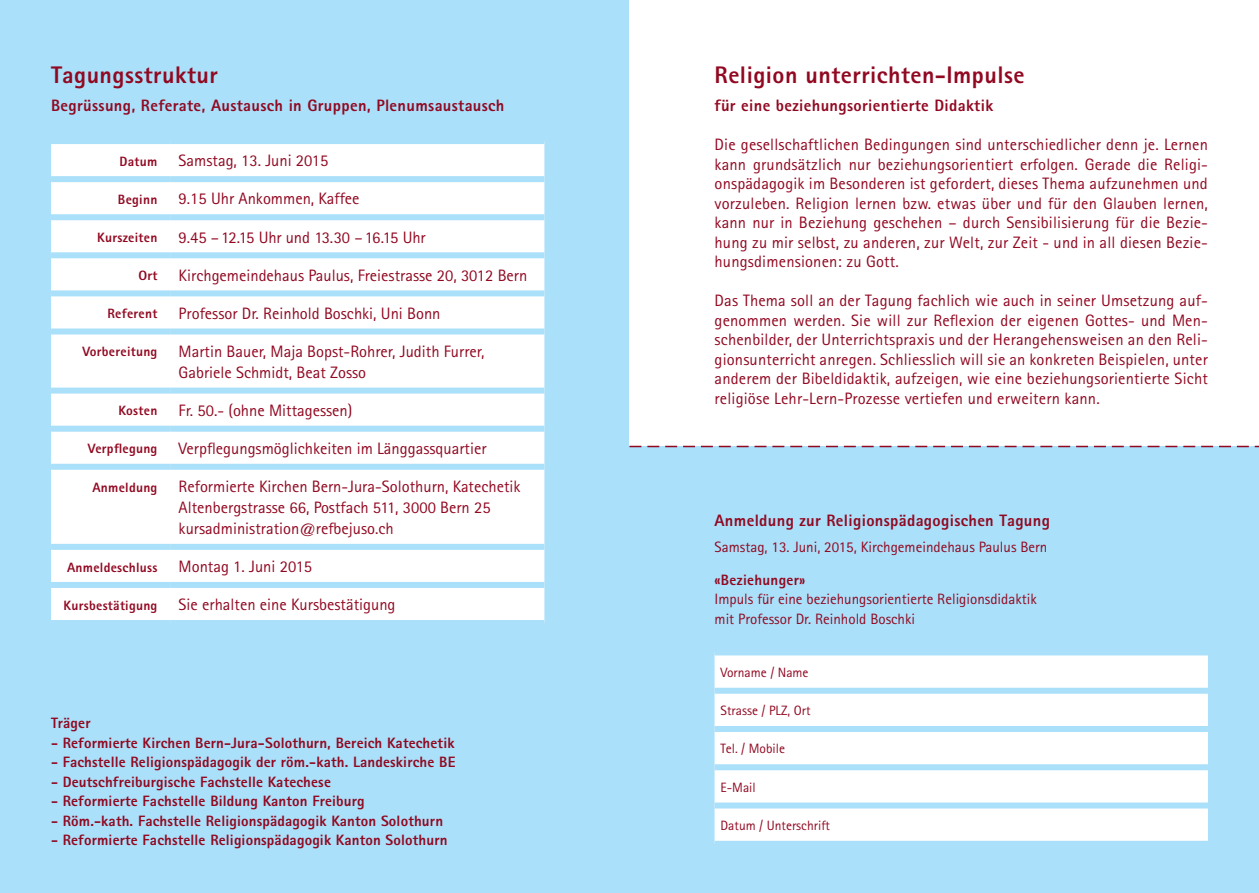
<style>
.page{position:relative;width:1259px;height:893px;background:#fff}
.page>*{position:absolute;margin:0;border:0;box-sizing:border-box;transform-origin:0 0}
.t1{font:800 24px "Agfa Rotis Sans Serif";letter-spacing:.02em;color:#910821}
.t2{font:16.5px/19.5px "Agfa Rotis Sans Serif";color:#910821}
.t3{font:800 16.5px "Agfa Rotis Sans Serif";letter-spacing:.02em;color:#910821}
.t4{font:800 15px "Agfa Rotis Sans Serif";letter-spacing:.01em;color:#910821}
.t5{font:15px/19.5px "Agfa Rotis Sans Serif";color:#910821}
.t6{font:800 13.5px "Agfa Rotis Sans Serif";letter-spacing:.02em;color:#910821}
.t7{font:13.5px "Agfa Rotis Sans Serif";color:#910821}
</style>
<div class="page">
<div style="left:0;top:0;width:629px;height:893px;background:#aae0f9"></div>
<div style="left:629px;top:446px;width:630px;height:447px;background:#aae0f9"></div>
<div style="left:51px;top:144px;width:493px;height:476px;background:#fff"></div>
<div style="left:51px;top:176px;width:119px;height:6px;background:#aae0f9"></div>
<div style="left:170px;top:176px;width:374px;height:6px;background:#aae0f9"></div>
<div style="left:51px;top:214px;width:119px;height:6px;background:#aae0f9"></div>
<div style="left:170px;top:214px;width:374px;height:6px;background:#aae0f9"></div>
<div style="left:51px;top:252px;width:119px;height:6px;background:#aae0f9"></div>
<div style="left:170px;top:252px;width:374px;height:6px;background:#aae0f9"></div>
<div style="left:51px;top:290px;width:119px;height:6px;background:#aae0f9"></div>
<div style="left:170px;top:290px;width:374px;height:6px;background:#aae0f9"></div>
<div style="left:51px;top:328px;width:119px;height:6px;background:#aae0f9"></div>
<div style="left:170px;top:328px;width:374px;height:6px;background:#aae0f9"></div>
<div style="left:51px;top:388px;width:119px;height:6px;background:#aae0f9"></div>
<div style="left:170px;top:388px;width:374px;height:6px;background:#aae0f9"></div>
<div style="left:51px;top:426px;width:119px;height:6px;background:#aae0f9"></div>
<div style="left:170px;top:426px;width:374px;height:6px;background:#aae0f9"></div>
<div style="left:51px;top:464px;width:119px;height:6px;background:#aae0f9"></div>
<div style="left:170px;top:464px;width:374px;height:6px;background:#aae0f9"></div>
<div style="left:51px;top:544px;width:119px;height:6px;background:#aae0f9"></div>
<div style="left:170px;top:544px;width:374px;height:6px;background:#aae0f9"></div>
<div style="left:51px;top:582px;width:119px;height:6px;background:#aae0f9"></div>
<div style="left:170px;top:582px;width:374px;height:6px;background:#aae0f9"></div>
<svg style="left:629px;top:446px;width:630px;height:1px"></svg>
<div style="left:714px;top:655px;width:494px;height:186px;background:#fff"></div>
<div style="left:714px;top:688px;width:494px;height:6px;background:#aae0f9"></div>
<div style="left:714px;top:726px;width:494px;height:6px;background:#aae0f9"></div>
<div style="left:714px;top:764px;width:494px;height:6px;background:#aae0f9"></div>
<div style="left:714px;top:802px;width:494px;height:6px;background:#aae0f9"></div>
<h1 class="t1" style="left:51px;top:59px;width:168px">Tagungsstruktur</h1>
<p class="t3" style="left:51px;top:95px;width:455px">Begrüssung, Referate, Austausch in Gruppen, Plenumsaustausch</p>
<p class="t6" style="left:119px;top:153px;width:39px">Datum</p>
<p class="t2" style="left:179px;top:151px;width:151px">Samstag, 13. Juni 2015</p>
<p class="t6" style="left:118px;top:191px;width:41px">Beginn</p>
<p class="t2" style="left:179px;top:189px;width:182px">9.15 Uhr Ankommen, Kaffee</p>
<p class="t6" style="left:97px;top:229px;width:62px">Kurszeiten</p>
<p class="t2" style="left:179px;top:227px;width:248px">9.45 – 12.15 Uhr und 13.30 – 16.15 Uhr</p>
<p class="t6" style="left:138px;top:267px;width:21px">Ort</p>
<p class="t2" style="left:179px;top:265px;width:350px">Kirchgemeindehaus Paulus, Freiestrasse 20, 3012 Bern</p>
<p class="t6" style="left:107px;top:305px;width:51px">Referent</p>
<p class="t2" style="left:179px;top:303px;width:263px">Professor Dr. Reinhold Boschki, Uni Bonn</p>
<p class="t6" style="left:82px;top:343px;width:76px">Vorbereitung</p>
<p class="t2" style="left:179px;top:341px;width:307px;line-height:21px">Martin Bauer, Maja Bopst-Rohrer, Judith Furrer,<br>Gabriele Schmidt, Beat Zosso</p>
<p class="t6" style="left:118px;top:402px;width:40px">Kosten</p>
<p class="t2" style="left:179px;top:400px;width:175px">Fr. 50.- (ohne Mittagessen)</p>
<p class="t6" style="left:88px;top:440px;width:71px">Verpflegung</p>
<p class="t2" style="left:179px;top:439px;width:309px">Verpflegungsmöglichkeiten im Länggassquartier</p>
<p class="t6" style="left:92px;top:478px;width:66px">Anmeldung</p>
<p class="t2" style="left:179px;top:476px;width:343px;line-height:21px">Reformierte Kirchen Bern-Jura-Solothurn, Katechetik<br>Altenbergstrasse 66, Postfach 511, 3000 Bern 25 kursadministration@refbejuso.ch</p>
<p class="t6" style="left:67px;top:558px;width:92px">Anmeldeschluss</p>
<p class="t2" style="left:179px;top:557px;width:135px">Montag 1. Juni 2015</p>
<p class="t6" style="left:64px;top:597px;width:95px">Kursbestätigung</p>
<p class="t2" style="left:179px;top:595px;width:218px">Sie erhalten eine Kursbestätigung</p>
<p class="t4" style="left:51px;top:713px;width:41px">Träger</p>
<p class="t4" style="left:51px;top:733px;width:405px">- Reformierte Kirchen Bern-Jura-Solothurn, Bereich Katechetik</p>
<p class="t4" style="left:51px;top:752px;width:406px">- Fachstelle Religionspädagogik der röm.-kath. Landeskirche BE</p>
<p class="t4" style="left:51px;top:772px;width:281px">- Deutschfreiburgische Fachstelle Katechese</p>
<p class="t4" style="left:51px;top:791px;width:315px">- Reformierte Fachstelle Bildung Kanton Freiburg</p>
<p class="t4" style="left:51px;top:811px;width:393px">- Röm.-kath. Fachstelle Religionspädagogik Kanton Solothurn</p>
<p class="t4" style="left:51px;top:830px;width:398px">- Reformierte Fachstelle Religionspädagogik Kanton Solothurn</p>
<h1 class="t1" style="left:714px;top:59px;width:311px">Religion unterrichten-Impulse</h1>
<p class="t3" style="left:714px;top:95px;width:280px">für eine beziehungsorientierte Didaktik</p>
<p class="t2" style="left:714px;top:135px;width:495px;text-align:justify">Die gesellschaftlichen Bedingungen sind unterschiedlicher denn je. Lernen kann grundsätzlich nur beziehungsorientiert erfolgen. Gerade die Religi&shy;onspädagogik im Besonderen ist gefordert, dieses Thema aufzunehmen und vorzuleben. Religion lernen bzw. etwas über und für den Glauben lernen, kann nur in Beziehung geschehen – durch Sensibilisierung für die Bezie&shy;hung zu mir selbst, zu anderen, zur Welt, zur Zeit - und in all diesen Bezie&shy;hungsdimensionen: zu Gott.</p>
<p class="t2" style="left:714px;top:291px;width:495px;text-align:justify">Das Thema soll an der Tagung fachlich wie auch in seiner Umsetzung auf&shy;genommen werden. Sie will zur Reflexion der eigenen Gottes- und Men&shy;schenbilder, der Unterrichtspraxis und der Herangehensweisen an den Reli&shy;gionsunterricht anregen. Schliesslich will sie an konkreten Beispielen, unter anderem der Bibeldidaktik, aufzeigen, wie eine beziehungsorientierte Sicht religiöse Lehr-Lern-Prozesse vertiefen und erweitern kann.</p>
<p class="t3" style="left:714px;top:510px;width:337px">Anmeldung zur Religionspädagogischen Tagung</p>
<p class="t5" style="left:714px;top:537px;width:334px">Samstag, 13. Juni, 2015, Kirchgemeindehaus Paulus Bern</p>
<p class="t4" style="left:714px;top:570px;width:92px">«Beziehunger»</p>
<p class="t5" style="left:714px;top:589px;width:324px">Impuls für eine beziehungsorientierte Religionsdidaktik mit Professor Dr. Reinhold Boschki</p>
<p class="t7" style="left:720px;top:664px;width:89px">Vorname / Name</p>
<p class="t7" style="left:720px;top:702px;width:91px">Strasse / PLZ, Ort</p>
<p class="t7" style="left:720px;top:741px;width:66px">Tel. / Mobile</p>
<p class="t7" style="left:720px;top:779px;width:37px">E-Mail</p>
<p class="t7" style="left:720px;top:817px;width:111px">Datum / Unterschrift</p>
</div>
